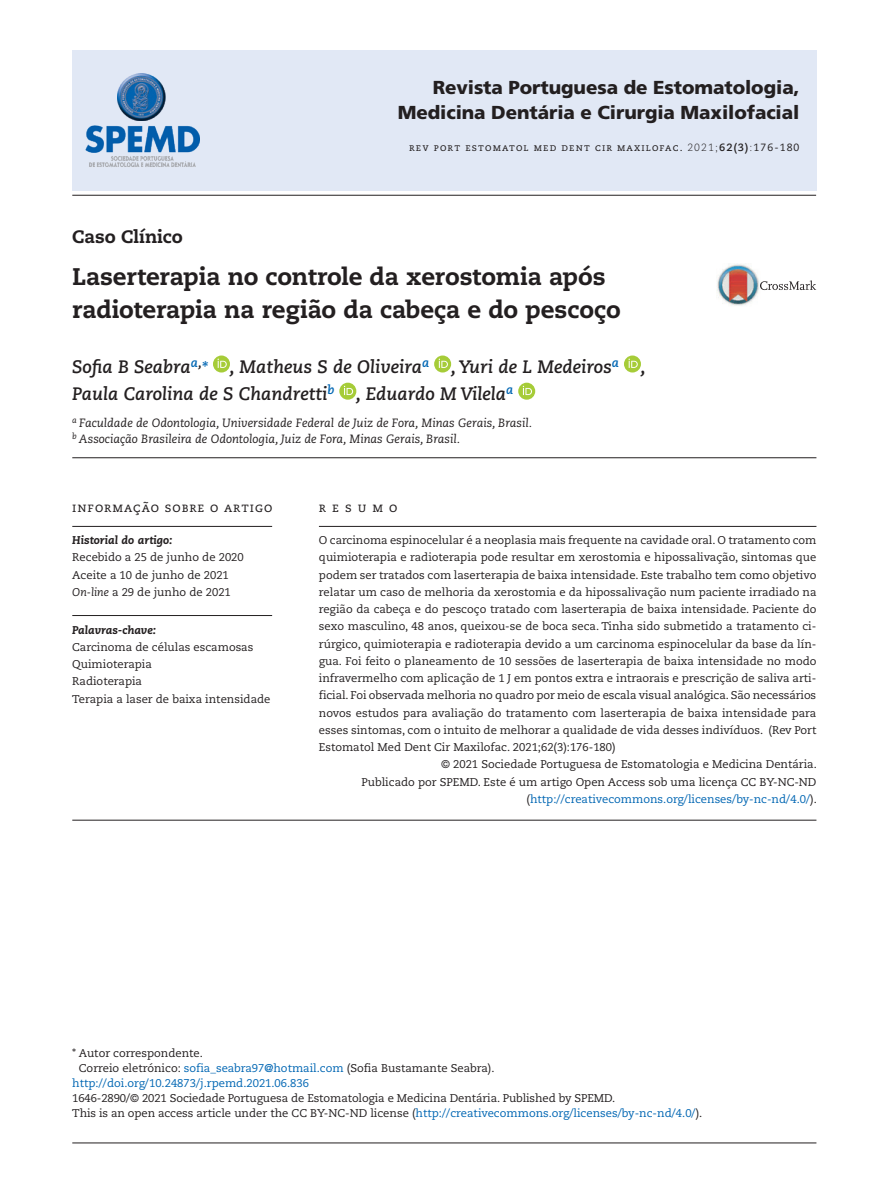
<style>
.page{position:relative;width:893px;height:1191px;background:#fff}
.page>*{position:absolute;margin:0;border:0;box-sizing:border-box;transform-origin:0 0}
.t1{font:800 24px/32.4px "Caecilia LT Std";letter-spacing:-.01em;color:#231f20}
.t2{font:900 18.75px/25.3px "Frutiger LT Std";letter-spacing:-.005em;color:#231f20;text-align:right}
.t3{font:italic 700 18px/27.2px "Caecilia LT Std";color:#231f20}
.t4{font:800 18px "Caecilia LT Std";letter-spacing:-.005em;color:#231f20}
.t5{font:13.5px "Caecilia LT Std";letter-spacing:.07em;color:#231f20}
.t6{font:italic 12px/15.8px "Caecilia LT Std";color:#231f20}
.t7{font:11.25px/17.2px "Caecilia LT Std";color:#231f20}
.t8{font:11.25px "Caecilia LT Std";color:#0166b3}
.t9{font:italic 800 11.25px "Caecilia LT Std";color:#231f20}
.t10{font:10.5px "Caecilia LT Std";letter-spacing:.105em;color:#231f20}
.s1{font-weight:300}
.s2{font-weight:700}
.s3{color:#0166b3}
.s4{font-style:italic}
.s5{color:#231f20}
</style>
<div class="page">
<div style="left:72px;top:50px;width:744px;height:141px;background:#e1e8f5"></div>
<svg style="left:213px;top:355px;width:17px;height:17px"></svg>
<svg style="left:218px;top:358px;width:9px;height:10px"></svg>
<svg style="left:434px;top:355px;width:17px;height:17px"></svg>
<svg style="left:439px;top:358px;width:9px;height:10px"></svg>
<div style="left:624px;top:355px;width:17px;height:17px;background:#a6cc38;border-radius:50%"></div>
<svg style="left:628px;top:358px;width:10px;height:10px"></svg>
<div style="left:339px;top:383px;width:17px;height:17px;background:#a6cc38;border-radius:50%"></div>
<svg style="left:344px;top:386px;width:9px;height:9px"></svg>
<div style="left:518px;top:383px;width:17px;height:17px;background:#a6cc38;border-radius:50%"></div>
<svg style="left:523px;top:386px;width:9px;height:9px"></svg>
<hr style="left:72px;top:457px;width:744px;height:1px;background:#231f20">
<hr style="left:72px;top:820px;width:744px;height:1px;background:#231f20">
<hr style="left:72px;top:1142px;width:744px;height:1px;background:#231f20">
<hr style="left:72px;top:526px;width:200px;height:1px;background:#231f20">
<hr style="left:72px;top:615px;width:200px;height:1px;background:#231f20">
<hr style="left:319px;top:526px;width:497px;height:1px;background:#231f20">
<img style="left:717px;top:264px;width:42px;height:42px">
<svg style="left:760px;top:280px;width:56px;height:10px"></svg>
<img style="left:118px;top:73px;width:48px;height:47px">
<img style="left:85px;top:125px;width:114px;height:28px">
<img style="left:89px;top:161px;width:106px;height:6px">
<img style="left:111px;top:156px;width:63px;height:5px">
<hr style="left:72px;top:195px;width:744px;height:1px;background:#231f20">
<h2 class="t2" style="left:398px;top:75px;width:403px">Revista Portuguesa de Estomatologia,<br>Medicina Dentária e Cirurgia Maxilofacial</h2>
<p class="t10" style="left:409px;top:141px;width:392px">rev port estomatol med dent cir maxilofac. <span class="s1">2021;</span><span class="s2">62(3)</span><span class="s1">:</span>176-180</p>
<h3 class="t4" style="left:72px;top:226px;width:112px">Caso Clínico</h3>
<h1 class="t1" style="left:72px;top:261px;width:550px">Laserterapia no controle da xerostomia após radioterapia na região da cabeça e do pescoço</h1>
<h3 class="t3" style="left:72px;top:353px;width:575px">Sofia B Seabra<sup>a</sup><sup>,</sup><span class="s3">*</span> , Matheus S de Oliveira<sup>a</sup> , Yuri de L Medeiros<sup>a</sup> ,<br>Paula Carolina de S Chandretti<sup>b</sup> , Eduardo M Vilela<sup>a</sup></h3>
<p class="t6" style="left:72px;top:415px;width:461px"><sup>a</sup> Faculdade de Odontologia, Universidade Federal de Juiz de Fora, Minas Gerais, Brasil. <sup>b</sup> Associação Brasileira de Odontologia, Juiz de Fora, Minas Gerais, Brasil.</p>
<p class="t5" style="left:72px;top:499px;width:202px">informação sobre o artigo</p>
<p class="t5" style="left:319px;top:499px;width:80px">r e s u m o</p>
<p class="t9" style="left:72px;top:533px;width:102px">Historial do artigo:</p>
<p class="t7" style="left:72px;top:549px;width:173px">Recebido a 25 de junho de 2020<br>Aceite a 10 de junho de 2021<br><span class="s4">On-line</span> a 29 de junho de 2021</p>
<p class="t7" style="left:319px;top:532px;width:499px">O carcinoma espinocelular é a neoplasia mais frequente na cavidade oral. O tratamento com</p>
<p class="t7" style="left:319px;top:549px;width:499px">quimioterapia e radioterapia pode resultar em xerostomia e hipossalivação, sintomas que</p>
<p class="t7" style="left:319px;top:566px;width:499px">podem ser tratados com laserterapia de baixa intensidade. Este trabalho tem como objetivo</p>
<p class="t7" style="left:319px;top:583px;width:499px">relatar um caso de melhoria da xerostomia e da hipossalivação num paciente irradiado na</p>
<p class="t7" style="left:319px;top:601px;width:499px">região da cabeça e do pescoço tratado com laserterapia de baixa intensidade. Paciente do</p>
<p class="t7" style="left:319px;top:618px;width:499px">sexo masculino, 48 anos, queixou-se de boca seca. Tinha sido submetido a tratamento ci-</p>
<p class="t7" style="left:319px;top:635px;width:499px">rúrgico, quimioterapia e radioterapia devido a um carcinoma espinocelular da base da lín-</p>
<p class="t7" style="left:319px;top:652px;width:499px">gua. Foi feito o planeamento de 10 sessões de laserterapia de baixa intensidade no modo</p>
<p class="t7" style="left:319px;top:670px;width:499px">infravermelho com aplicação de 1 J em pontos extra e intraorais e prescrição de saliva arti-</p>
<p class="t7" style="left:319px;top:687px;width:499px">ficial. Foi observada melhoria no quadro por meio de escala visual analógica. São necessários</p>
<p class="t7" style="left:319px;top:704px;width:499px">novos estudos para avaliação do tratamento com laserterapia de baixa intensidade para</p>
<p class="t7" style="left:319px;top:721px;width:499px">esses sintomas, com o intuito de melhorar a qualidade de vida desses indivíduos. (Rev Port</p>
<p class="t7" style="left:319px;top:739px;width:298px">Estomatol Med Dent Cir Maxilofac. 2021;62(3):176-180)</p>
<p class="t7" style="left:441px;top:756px;width:377px">© 2021 Sociedade Portuguesa de Estomatologia e Medicina Dentária.</p>
<p class="t7" style="left:361px;top:773px;width:456px">Publicado por SPEMD. Este é um artigo Open Access sob uma licença CC BY-NC-ND</p>
<p class="t8" style="left:526px;top:792px;width:292px"><span class="s5">(</span>http://creativecommons.org/licenses/by-nc-nd/4.0/<span class="s5">).</span></p>
<p class="t9" style="left:72px;top:623px;width:85px">Palavras-chave:</p>
<p class="t7" style="left:72px;top:638px;width:200px">Carcinoma de células escamosas<br>Quimioterapia<br>Radioterapia<br>Terapia a laser de baixa intensidade</p>
<p class="t7" style="left:72px;top:1044px;width:132px">* Autor correspondente.</p>
<p class="t7" style="left:79px;top:1059px;width:417px">Correio eletrónico: <span class="s3">sofia_seabra97@hotmail.com</span> (Sofia Bustamante Seabra).</p>
<p class="t8" style="left:72px;top:1076px;width:238px">http://doi.org/10.24873/j.rpemd.2021.06.836</p>
<p class="t7" style="left:72px;top:1090px;width:632px;line-height:14.9px">1646-2890/© 2021 Sociedade Portuguesa de Estomatologia e Medicina Dentária. Published by SPEMD.<br>This is an open access article under the CC BY-NC-ND license (<span class="s3">http://creativecommons.org/licenses/by-nc-nd/4.0/</span>).</p>
</div>
